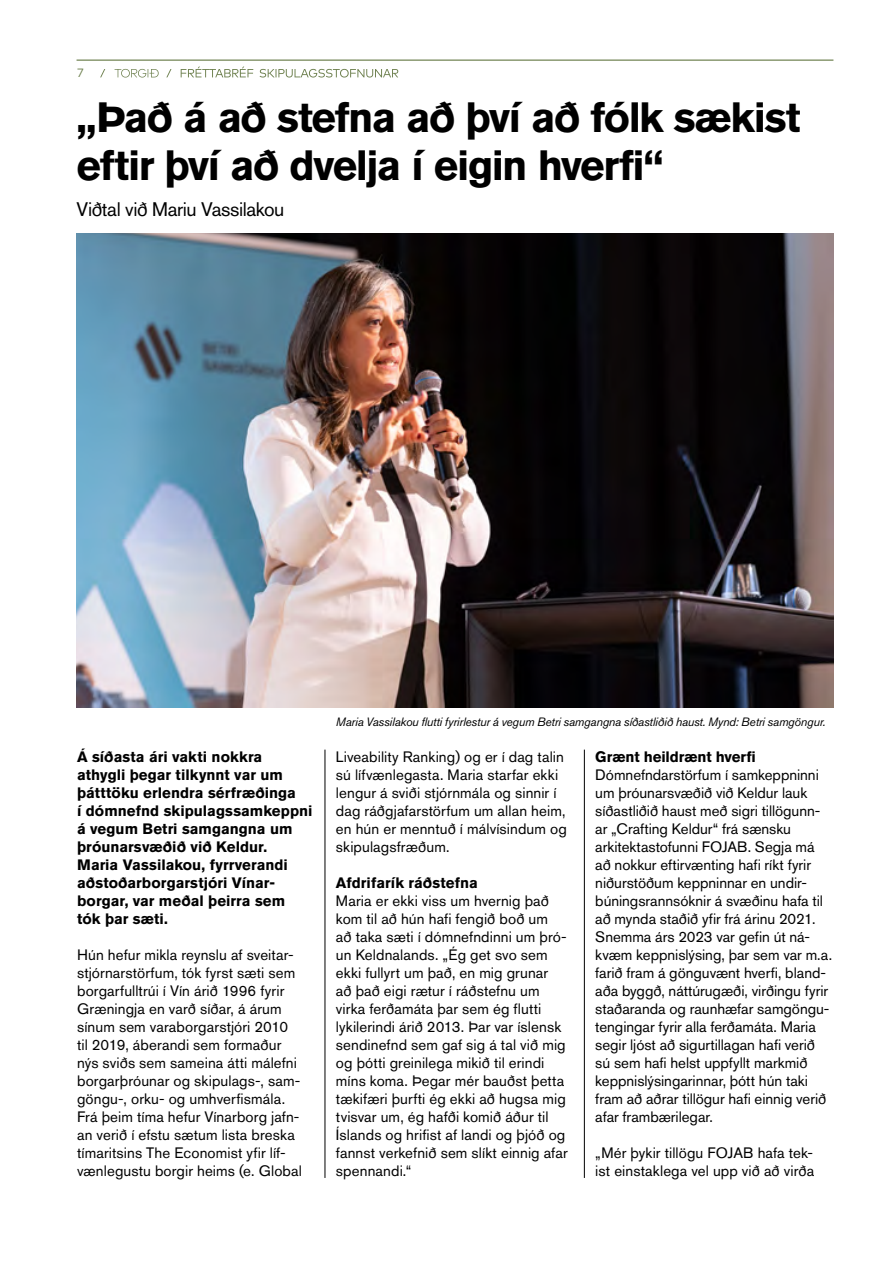
<style>
.page{position:relative;width:893px;height:1263px;background:#fff}
.page>*{position:absolute;margin:0;border:0;box-sizing:border-box;transform-origin:0 0}
.t1{font:700 42px/48px "Akzidenz Grotesk BQ";letter-spacing:-.035em;color:#000}
.t2{font:19.5px "Akzidenz Grotesk BQ";letter-spacing:-.02em;color:#000}
.t3{font:15px/18px "Akzidenz Grotesk BQ";letter-spacing:.005em;color:#000}
.t4{font:700 15px/18px "Akzidenz Grotesk BQ";color:#000}
.t5{font:italic 12px "Akzidenz Grotesk BQ";letter-spacing:-.015em;color:#000}
.t6{font:12px "Gotham HTF";color:#6d804e}
</style>
<div class="page">
<svg style="left:166px;top:67px;width:232px;height:11px"></svg>
<svg style="left:100px;top:69px;width:5px;height:8px"></svg>
<svg style="left:115px;top:69px;width:44px;height:9px"></svg>
<hr style="left:77px;top:60px;width:756px;height:1px;background:#6d804e">
<hr style="left:325px;top:750px;width:1px;height:428px;background:#000">
<hr style="left:584px;top:750px;width:1px;height:428px;background:#000">
<img style="left:77px;top:234px;width:756px;height:474px">
<p class="t6" style="left:77px;top:66px;width:9px">7</p>
<h1 class="t1" style="left:77px;top:93px;width:726px">„Það á að stefna að því að fólk sækist eftir því að dvelja í eigin hverfi“</h1>
<h2 class="t2" style="left:77px;top:197px;width:209px">Viðtal við Mariu Vassilakou</h2>
<p class="t4" style="left:77px;top:747px;width:237px">Á síðasta ári vakti nokkra athygli þegar tilkynnt var um þátttöku erlendra sérfræðinga<br>í dómnefnd skipulagssamkeppni á vegum Betri samgangna um þróunarsvæðið við Keldur.<br>Maria Vassilakou, fyrrverandi aðstoðarborgarstjóri Vínar&shy;borgar, var meðal þeirra sem<br>tók þar sæti.</p>
<p class="t3" style="left:77px;top:945px;width:226px">Hún hefur mikla reynslu af sveitar&shy;stjórnarstörfum, tók fyrst sæti sem borgarfulltrúi í Vín árið 1996 fyrir Græningja en varð síðar, á árum sínum sem varaborgarstjóri 2010 til 2019, áberandi sem formaður nýs sviðs sem sameina átti málefni borgarþróunar og skipulags-, sam&shy;göngu-, orku- og umhverfismála.<br>Frá þeim tíma hefur Vínarborg jafn&shy;an verið í efstu sætum lista breska tímaritsins The Economist yfir líf&shy;vænlegustu borgir heims (e. Global</p>
<p class="t5" style="left:336px;top:714px;width:491px">Maria Vassilakou flutti fyrirlestur á vegum Betri samgangna síðastliðið haust. Mynd: Betri samgöngur.</p>
<p class="t3" style="left:336px;top:747px;width:232px">Liveability Ranking) og er í dag talin sú lífvænlegasta. Maria starfar ekki lengur á sviði stjórnmála og sinnir í dag ráðgjafarstörfum um allan heim, en hún er menntuð í málvísindum og skipulagsfræðum.</p>
<p class="t4" style="left:336px;top:873px;width:143px">Afdrifarík ráðstefna</p>
<p class="t3" style="left:336px;top:891px;width:233px">Maria er ekki viss um hvernig það kom til að hún hafi fengið boð um<br>að taka sæti í dómnefndinni um þró&shy;un Keldnalands. „Ég get svo sem ekki fullyrt um það, en mig grunar<br>að það eigi rætur í ráðstefnu um virka ferðamáta þar sem ég flutti lykilerindi árið 2013. Þar var íslensk sendinefnd sem gaf sig á tal við mig og þótti greinilega mikið til erindi míns koma. Þegar mér bauðst þetta tækifæri þurfti ég ekki að hugsa mig tvisvar um, ég hafði komið áður til<br>Íslands og hrifist af landi og þjóð og fannst verkefnið sem slíkt einnig afar spennandi.“</p>
<p class="t4" style="left:595px;top:747px;width:162px">Grænt heildrænt hverfi</p>
<p class="t3" style="left:595px;top:765px;width:238px">Dómnefndarstörfum í samkeppninni um þróunarsvæðið við Keldur lauk síðastliðið haust með sigri tillögunn&shy;ar „Crafting Keldur“ frá sænsku arkitektastofunni FOJAB. Segja má að nokkur eftirvænting hafi ríkt fyrir niðurstöðum keppninnar en undir&shy;búningsrannsóknir á svæðinu hafa til að mynda staðið yfir frá árinu 2021.<br>Snemma árs 2023 var gefin út ná&shy;kvæm keppnislýsing, þar sem var m.a. farið fram á gönguvænt hverfi, bland&shy;aða byggð, náttúrugæði, virðingu fyrir staðaranda og raunhæfar samgöngu&shy;tengingar fyrir alla ferðamáta. Maria segir ljóst að sigurtillagan hafi verið sú sem hafi helst uppfyllt markmið keppnislýsingarinnar, þótt hún taki fram að aðrar tillögur hafi einnig verið afar frambærilegar.</p>
<p class="t3" style="left:595px;top:1143px;width:220px">„Mér þykir tillögu FOJAB hafa tek&shy;ist einstaklega vel upp við að virða</p>
</div>
